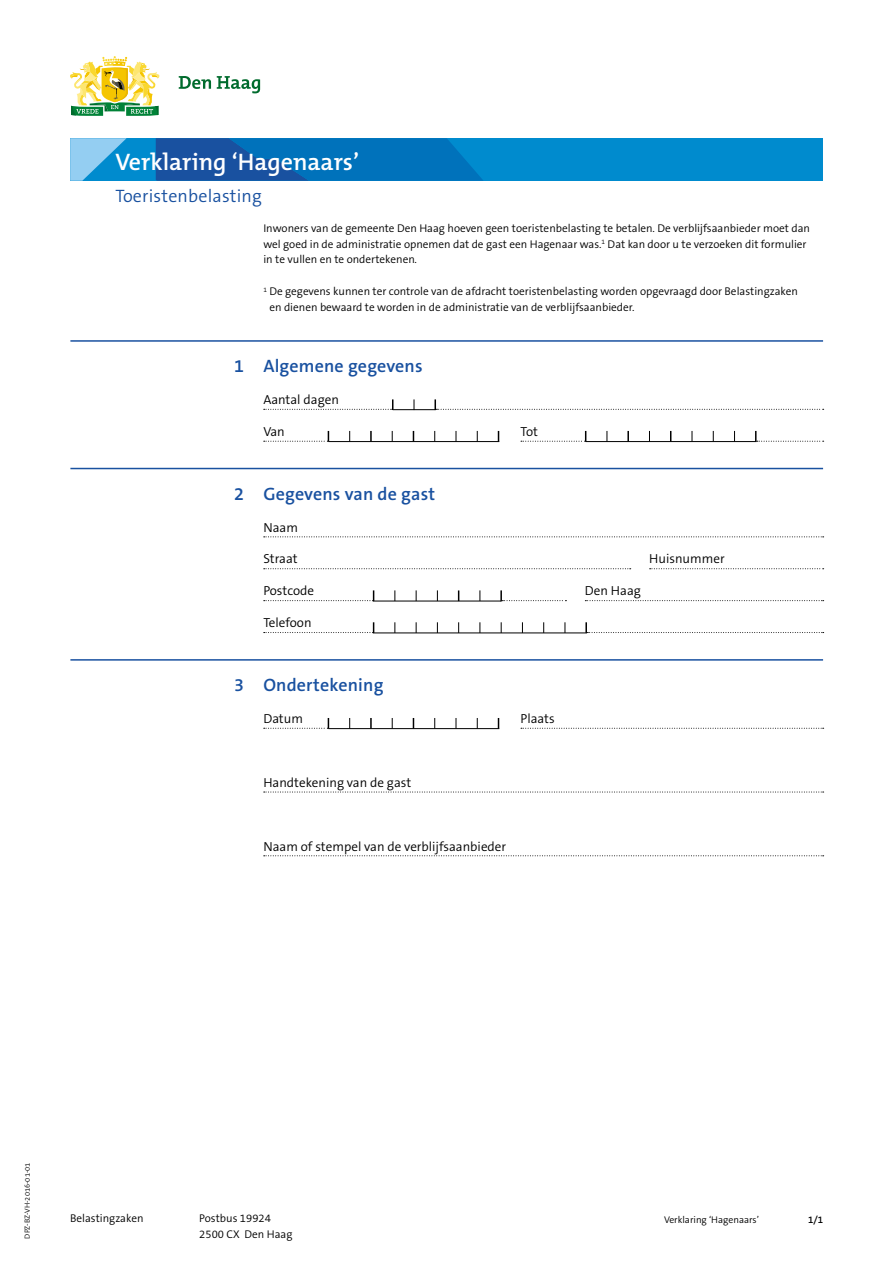
<style>
.page{position:relative;width:893px;height:1263px;background:#fff}
.page>*{position:absolute;margin:0;border:0;box-sizing:border-box;transform-origin:0 0}
.Form_Titel{font:600 24px "The Mix B W6";color:#fff}
.Form_Vraag_Titel{font:600 18px "The Sans B W6";letter-spacing:.01em;color:#1951a0}
.Form_Subtitel{font:300 18px "The Sans B W4";letter-spacing:.01em;color:#1951a0}
.Form_Brood_Antwoord{font:300 13.2px "The Sans B W4";color:#000}
.Form_Introductie_toe{font:300 11.25px/15.9px "The Sans B W4";color:#000}
._6_-_Tabeltekst{font:300 11.25px "The Sans B W4";color:#000}
.t1{font:300 9.75px "The Sans B W4";color:#000}
.t2{font:600 9.75px "The Sans B W6";color:#000}
.t3{font:7.5px "The Sans B W4 Semi Light 2";color:#000}
</style>
<div class="page">
<svg style="left:179px;top:76px;width:81px;height:17px"></svg>
<svg style="left:70px;top:56px;width:90px;height:60px"></svg>
<div style="left:70px;top:138px;width:752px;height:43px;background:#008bce"></div>
<svg style="left:70px;top:138px;width:413px;height:43px"></svg>
<hr style="left:70px;top:340px;width:753px;height:2px;background:#1951a0">
<hr style="left:70px;top:468px;width:753px;height:1px;background:#1951a0">
<svg style="left:264px;top:536px;width:560px;height:1px"></svg>
<svg style="left:264px;top:568px;width:367px;height:1px"></svg>
<svg style="left:650px;top:568px;width:174px;height:1px"></svg>
<svg style="left:585px;top:600px;width:239px;height:1px"></svg>
<hr style="left:70px;top:659px;width:753px;height:2px;background:#1951a0">
<svg style="left:521px;top:728px;width:303px;height:1px"></svg>
<svg style="left:264px;top:792px;width:560px;height:1px"></svg>
<svg style="left:264px;top:855px;width:560px;height:1px"></svg>
<hr style="left:393px;top:409px;width:43px;height:1px;background:#000">
<svg style="left:264px;top:399px;width:129px;height:11px"></svg>
<svg style="left:434px;top:399px;width:390px;height:11px"></svg>
<hr style="left:328px;top:441px;width:171px;height:1px;background:#000">
<svg style="left:264px;top:431px;width:65px;height:11px"></svg>
<svg style="left:370px;top:431px;width:2px;height:10px"></svg>
<hr style="left:586px;top:441px;width:170px;height:1px;background:#000">
<svg style="left:521px;top:431px;width:65px;height:11px"></svg>
<svg style="left:627px;top:431px;width:2px;height:11px"></svg>
<svg style="left:755px;top:431px;width:69px;height:11px"></svg>
<hr style="left:373px;top:601px;width:128px;height:1px;background:#000">
<svg style="left:264px;top:590px;width:110px;height:11px"></svg>
<svg style="left:500px;top:590px;width:66px;height:11px"></svg>
<hr style="left:373px;top:632px;width:214px;height:1px;background:#000">
<svg style="left:264px;top:622px;width:110px;height:11px"></svg>
<svg style="left:585px;top:622px;width:239px;height:11px"></svg>
<hr style="left:328px;top:728px;width:171px;height:1px;background:#000">
<svg style="left:264px;top:718px;width:65px;height:11px"></svg>
<svg style="left:370px;top:718px;width:2px;height:11px"></svg>
<h1 class="Form_Titel" style="left:115px;top:147px;width:245px">Verklaring ‘Hagenaars’</h1>
<h2 class="Form_Subtitel" style="left:115px;top:184px;width:148px">Toeristenbelasting</h2>
<p class="Form_Introductie_toe" style="left:263px;top:220px;width:548px">Inwoners van de gemeente Den Haag hoeven geen toeristenbelasting te betalen. De verblijfsaanbieder moet dan wel goed in de administratie opnemen dat de gast een Hagenaar was.<sup>1</sup> Dat kan door u te verzoeken dit formulier in te vullen en te ondertekenen.</p>
<p class="Form_Introductie_toe" style="left:269px;top:284px;width:530px;text-indent:-6px"><sup>1</sup> De gegevens kunnen ter controle van de afdracht toeristenbelasting worden opgevraagd door Belastingzaken en dienen bewaard te worden in de administratie van de verblijfsaanbieder.</p>
<h3 class="Form_Vraag_Titel" style="left:234px;top:354px;width:190px">1 Algemene gegevens</h3>
<p class="Form_Brood_Antwoord" style="left:263px;top:391px;width:77px">Aantal dagen</p>
<p class="Form_Brood_Antwoord" style="left:263px;top:423px;width:23px">Van</p>
<p class="Form_Brood_Antwoord" style="left:521px;top:423px;width:19px">Tot</p>
<h3 class="Form_Vraag_Titel" style="left:234px;top:482px;width:203px">2 Gegevens van de gast</h3>
<p class="Form_Brood_Antwoord" style="left:263px;top:519px;width:36px">Naam</p>
<p class="Form_Brood_Antwoord" style="left:263px;top:550px;width:36px">Straat</p>
<p class="Form_Brood_Antwoord" style="left:649px;top:550px;width:77px">Huisnummer</p>
<p class="Form_Brood_Antwoord" style="left:263px;top:582px;width:52px">Postcode</p>
<p class="Form_Brood_Antwoord" style="left:585px;top:582px;width:57px">Den Haag</p>
<p class="Form_Brood_Antwoord" style="left:263px;top:614px;width:50px">Telefoon</p>
<h3 class="Form_Vraag_Titel" style="left:234px;top:673px;width:151px">3 Ondertekening</h3>
<p class="Form_Brood_Antwoord" style="left:263px;top:710px;width:41px">Datum</p>
<p class="Form_Brood_Antwoord" style="left:521px;top:710px;width:36px">Plaats</p>
<p class="Form_Brood_Antwoord" style="left:263px;top:774px;width:149px">Handtekening van de gast</p>
<p class="Form_Brood_Antwoord" style="left:263px;top:837px;width:244px">Naam of stempel van de verblijfsaanbieder</p>
<p class="t3" style="left:22px;top:1238px;width:77px;rotate:-90deg">DPZ-BZ-VH-2016-01-01</p>
<p class="_6_-_Tabeltekst" style="left:70px;top:1211px;width:75px">Belastingzaken</p>
<p class="_6_-_Tabeltekst" style="left:199px;top:1211px;width:73px">Postbus 19924</p>
<p class="_6_-_Tabeltekst" style="left:199px;top:1227px;width:95px">2500 CX Den Haag</p>
<p class="t1" style="left:664px;top:1213px;width:96px">Verklaring ‘Hagenaars’</p>
<p class="t2" style="left:808px;top:1213px;width:17px">1/1</p>
</div>
